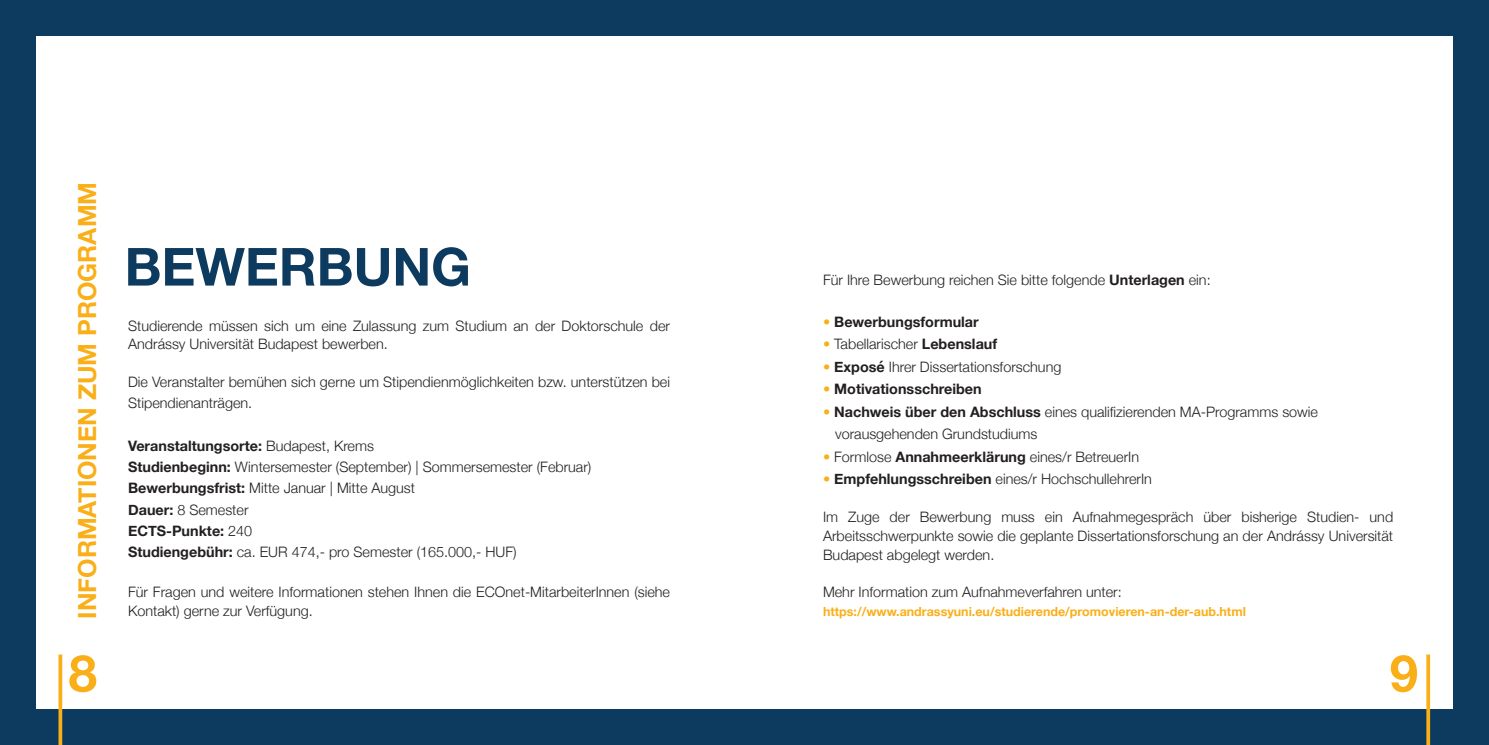
<style>
.page{position:relative;width:1489px;height:745px;background:#fff}
.page>*{position:absolute;margin:0;border:0;box-sizing:border-box;transform-origin:0 0}
.t1{font:700 52.5px "Helvetica Neue";color:#0d3b5f}
.t2{font:700 51px "Helvetica Neue";color:#faaf18}
.t3{font:700 25px "Helvetica Neue";color:#faaf18}
.t4{font:300 14.38px/18.8px "Helvetica Neue";color:#231f20}
.t5{font:700 14.38px "Helvetica Neue";color:#231f20}
.t6{font:700 12.5px "Helvetica Neue";color:#faaf18}
.s1{font-weight:300}
.s2{font-weight:700}
.s3{font-weight:300;color:#faaf18}
.s4{color:#faaf18}
</style>
<div class="page">
<div style="left:0;top:709px;width:1488px;height:35px;background:#0d3b5f"></div>
<div style="left:0;top:0;width:1488px;height:35px;background:#0d3b5f"></div>
<div style="left:1453px;top:0;width:35px;height:744px;background:#0d3b5f"></div>
<svg style="left:58px;top:654px;width:4px;height:90px"></svg>
<hr style="left:1426px;top:654px;width:3px;height:90px;background:#faaf18">
<div style="left:0;top:0;width:35px;height:744px;background:#0d3b5f"></div>
<p class="t3" style="left:68px;top:618px;width:438px;rotate:-90deg">INFORMATIONEN ZUM PROGRAMM</p>
<p class="t1" style="left:124px;top:225px;width:348px">BEWERBUNG</p>
<p class="t4" style="left:128px;top:315px;width:543px">Studierende müssen sich um eine Zulassung zum Studium an der Doktorschule der<br>Andrássy Universität Budapest bewerben.</p>
<p class="t4" style="left:128px;top:370px;width:543px;line-height:21.2px">Die Veranstalter bemühen sich gerne um Stipendienmöglichkeiten bzw. unterstützen bei<br>Stipendienanträgen.</p>
<p class="t5" style="left:128px;top:434px;width:247px">Veranstaltungsorte: <span class="s1">Budapest, Krems</span></p>
<p class="t4" style="left:128px;top:456px;width:465px"><span class="s2">Studienbeginn:</span> Wintersemester (September) | Sommersemester (Februar)</p>
<p class="t4" style="left:128px;top:477px;width:288px"><span class="s2">Bewerbungsfrist:</span> Mitte Januar | Mitte August</p>
<p class="t4" style="left:128px;top:498px;width:122px"><span class="s2">Dauer:</span> 8 Semester</p>
<p class="t5" style="left:128px;top:519px;width:126px">ECTS-Punkte: <span class="s1">240</span></p>
<p class="t4" style="left:128px;top:541px;width:390px"><span class="s2">Studiengebühr:</span> ca. EUR 474,- pro Semester (165.000,- HUF)</p>
<p class="t4" style="left:128px;top:581px;width:543px">Für Fragen und weitere Informationen stehen Ihnen die ECOnet-MitarbeiterInnen (siehe<br>Kontakt) gerne zur Verfügung.</p>
<p class="t4" style="left:823px;top:270px;width:389px">Für Ihre Bewerbung reichen Sie bitte folgende <span class="s2">Unterlagen</span> ein:</p>
<p class="t5" style="left:823px;top:310px;width:157px"><span class="s3">•</span> Bewerbungsformular</p>
<p class="t4" style="left:823px;top:333px;width:176px"><span class="s4">•</span> Tabellarischer <span class="s2">Lebenslauf</span></p>
<p class="t4" style="left:823px;top:356px;width:240px"><span class="s4">•</span> <span class="s2">Exposé</span> Ihrer Dissertationsforschung</p>
<p class="t5" style="left:823px;top:377px;width:160px"><span class="s3">•</span> Motivationsschreiben</p>
<p class="t4" style="left:823px;top:401px;width:496px"><span class="s4">•</span> <span class="s2">Nachweis über den Abschluss</span> eines qualifizierenden MA-Programms sowie</p>
<p class="t4" style="left:835px;top:423px;width:204px">vorausgehenden Grundstudiums</p>
<p class="t4" style="left:823px;top:446px;width:318px"><span class="s4">•</span> Formlose <span class="s2">Annahmeerklärung</span> eines/r BetreuerIn</p>
<p class="t4" style="left:823px;top:468px;width:330px"><span class="s4">•</span> <span class="s2">Empfehlungsschreiben</span> eines/r HochschullehrerIn</p>
<p class="t4" style="left:823px;top:506px;width:571px;text-align:justify">Im Zuge der Bewerbung muss ein Aufnahmegespräch über bisherige Studien- und Arbeitsschwerpunkte sowie die geplante Dissertationsforschung an der Andrássy Universität Budapest abgelegt werden.</p>
<p class="t4" style="left:823px;top:581px;width:300px">Mehr Information zum Aufnahmeverfahren unter:</p>
<p class="t6" style="left:823px;top:601px;width:424px">https://www.andrassyuni.eu/studierende/promovieren-an-der-aub.html</p>
<p class="t2" style="left:69px;top:633px;width:30px">8</p>
<p class="t2" style="left:1389px;top:633px;width:30px">9</p>
</div>
